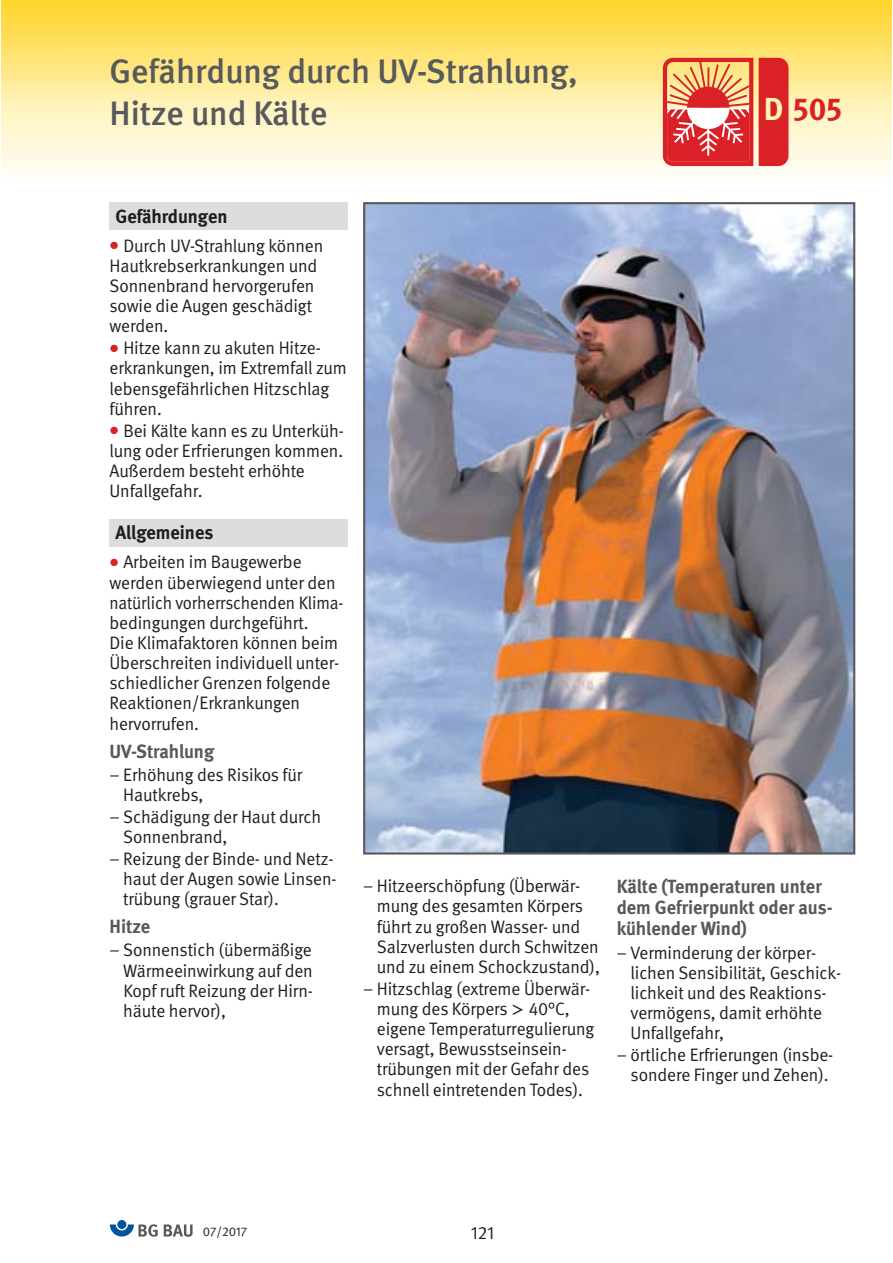
<style>
.page{position:relative;width:893px;height:1263px;background:#fff}
.page>*{position:absolute;margin:0;border:0;box-sizing:border-box;transform-origin:0 0}
.t1{font:500 33.9px/41.4px "DGUV Meta";color:#58595b}
.t2{font:700 31.8px "DGUV Meta";color:#db2128}
.t3{font:700 19.05px/21.1px "DGUV Meta";color:#58595b}
.t4{font:700 19.05px "DGUV Meta";color:#201e1d}
.t5{font:18px/20.1px "DGUV Meta";letter-spacing:-.005em;color:#201e1d}
.t6{font:12.75px "DGUV Meta";letter-spacing:-.005em;color:#201e1d}
.s1{color:#fdf6b0}
.s2{font-family:"Lucida Grande"}
</style>
<div class="page">
<div style="left:110px;top:202px;width:238px;height:27px;background:#dcddde"></div>
<svg style="left:1px;top:103px;width:890px;height:72px"></svg>
<img style="left:1px;top:0;width:890px;height:103px">
<img style="left:366px;top:205px;width:486px;height:647px">
<div style="left:363px;top:202px;width:492px;height:653px;border:2px solid #58595b"></div>
<svg style="left:663px;top:58px;width:86px;height:108px"></svg>
<div style="left:759px;top:58px;width:29px;height:108px;background:#db2128"></div>
<div style="left:110px;top:520px;width:238px;height:27px;background:#dcddde"></div>
<div style="left:117px;top:1220px;width:9px;height:9px;background:#00539c;border-radius:50%"></div>
<svg style="left:110px;top:1224px;width:48px;height:13px"></svg>
<svg style="left:164px;top:1224px;width:29px;height:13px"></svg>
<h1 class="t1" style="left:110px;top:54px;width:470px">Gefährdung durch UV-Strahlung,<br>Hitze und Kälte</h1>
<h2 class="t2" style="left:764px;top:97px;width:80px"><span class="s1">D</span> 505</h2>
<p class="t4" style="left:116px;top:209px;width:113px">Gefährdungen</p>
<p class="t5" style="left:109px;top:237px;width:215px;text-indent:14px">Durch UV-Strahlung können<br>Hautkrebserkrankungen und<br>Sonnenbrand hervorgerufen sowie die Augen geschädigt werden.</p>
<p class="t5" style="left:109px;top:339px;width:239px;text-indent:14px">Hitze kann zu akuten Hitze - erkrankungen, im Extremfall zum lebensgefährlichen Hitzschlag führen.</p>
<p class="t5" style="left:109px;top:422px;width:236px;text-indent:14px">Bei Kälte kann es zu Unterküh&shy;lung oder Erfrierungen kommen.<br>Außerdem besteht erhöhte<br>Unfallgefahr.</p>
<p class="t4" style="left:116px;top:526px;width:99px">Allgemeines</p>
<p class="t5" style="left:109px;top:553px;width:235px;text-indent:14px">Arbeiten im Baugewerbe werden überwiegend unter den natürlich vorherrschenden Klima - bedingungen durchgeführt.<br>Die Klimafaktoren können beim<br>Überschreiten individuell unter&shy;schiedlicher Grenzen folgende<br>Reaktionen/Erkrankungen hervorrufen.</p>
<p class="t3" style="left:110px;top:742px;width:106px">UV-Strahlung</p>
<p class="t5" style="left:123px;top:766px;width:180px;text-indent:-14px">– Erhöhung des Risikos für<br>Hautkrebs,</p>
<p class="t5" style="left:123px;top:808px;width:199px;text-indent:-14px">– Schädigung der Haut durch<br>Sonnenbrand,</p>
<p class="t5" style="left:123px;top:850px;width:215px;text-indent:-14px">– Reizung der Binde- und Netz&shy;haut der Augen sowie Linsen&shy;trübung (grauer Star).</p>
<p class="t3" style="left:110px;top:918px;width:42px">Hitze</p>
<p class="t5" style="left:123px;top:942px;width:191px;text-align:justify;text-indent:-14px">– Sonnenstich (übermäßige Wärmeeinwirkung auf den Kopf ruft Reizung der Hirn - häute hervor),</p>
<p class="t5" style="left:377px;top:877px;width:225px;text-indent:-14px">– Hitzeerschöpfung (Überwär&shy;mung des gesamten Körpers führt zu großen Wasser- und<br>Salzverlusten durch Schwitzen und zu einem Schockzustand),</p>
<p class="t5" style="left:377px;top:980px;width:219px;text-indent:-14px">– Hitzschlag (extreme Überwär&shy;mung des Körpers <span class="s2">&gt;</span> 40°C, eigene Temperaturregulierung versagt, Bewusstseinsein - trübungen mit der Gefahr des schnell eintretenden Todes).</p>
<p class="t3" style="left:617px;top:877px;width:217px">Kälte (Temperaturen unter dem Gefrierpunkt oder aus&shy;kühlender Wind)</p>
<p class="t5" style="left:630px;top:944px;width:212px;text-indent:-14px">– Verminderung der körper&shy;lichen Sensibilität, Geschick&shy;lichkeit und des Reaktions - vermögens, damit erhöhte<br>Unfallgefahr,</p>
<p class="t5" style="left:617px;top:1046px;width:218px;text-align:center">– örtliche Erfrierungen (insbe&shy;sondere Finger und Zehen).</p>
<p class="t6" style="left:203px;top:1227px;width:46px">07/2017</p>
<p class="t5" style="left:471px;top:1224px;width:25px">121</p>
</div>
